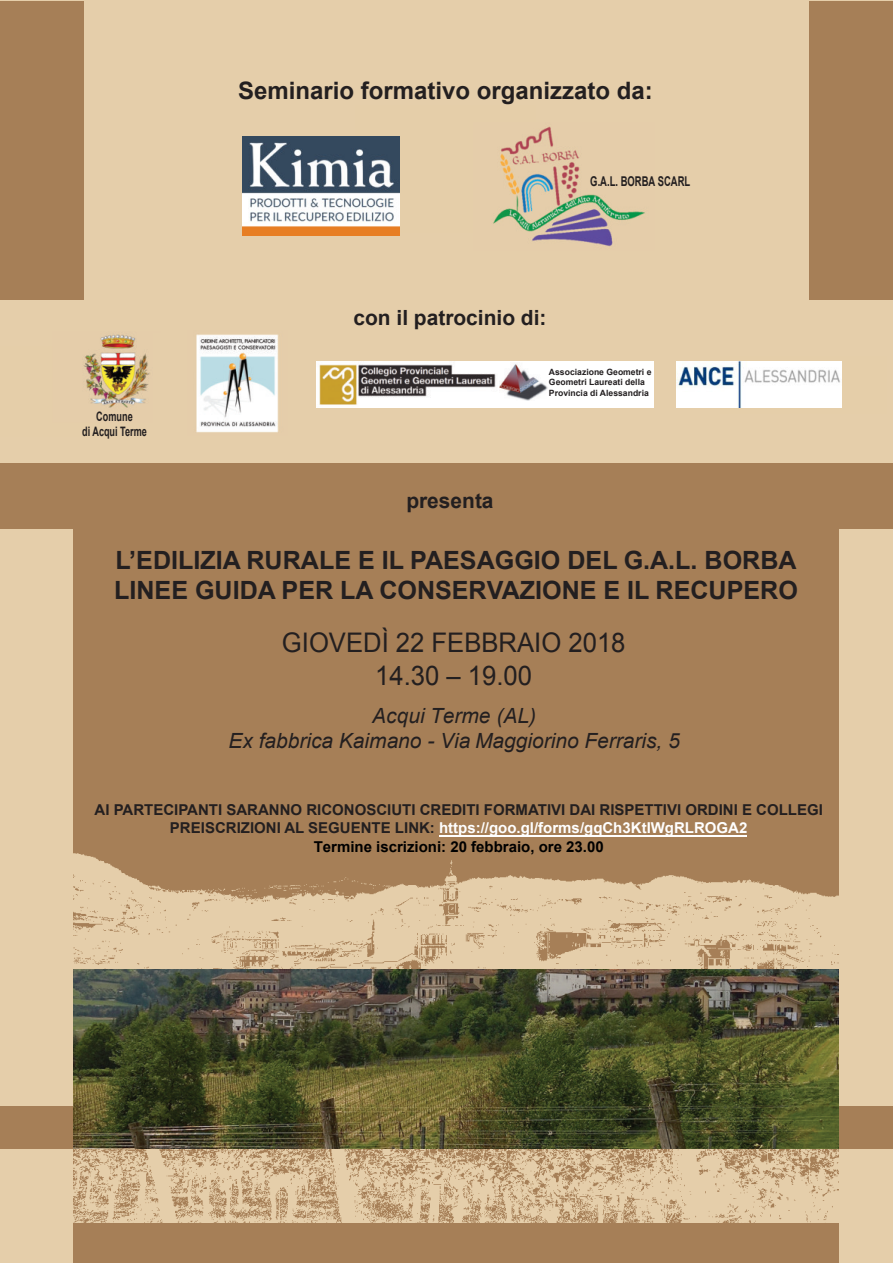
<style>
.page{position:relative;width:893px;height:1263px;background:#e5ceaa}
.page>*{position:absolute;margin:0;border:0;box-sizing:border-box;transform-origin:0 0}
.t1{font:27px/33px "Arial";color:#231f20;text-align:center;scale:.95 1}
.t2{font:700 25.05px/30.2px "Arial";color:#231f20}
.t3{font:700 24px "Arial";color:#231f20}
.t4{font:italic 21px/25px "Arial";color:#231f20;text-align:center}
.t5{font:700 21px "Arial";color:#231f20}
.t6{font:700 15px/18.1px "Arial";color:#231f20;text-align:center}
.t7{font:700 13.5px "Arial";color:#231f20;scale:.7 1}
.t8{font:700 13.05px/15.6px "Arial";color:#231f20;text-align:center;scale:.7 1}
.t9{font:700 8.7px/10.4px "Arial";color:#231f20}
.s1{color:#fff}
.s2{color:#000}
</style>
<div class="page">
<div style="left:0;top:1107px;width:893px;height:42px;background:#a67f57"></div>
<div style="left:73px;top:519px;width:766px;height:744px;background:#a67f57"></div>
<div style="left:809px;top:1px;width:84px;height:298px;background:#a67f57"></div>
<div style="left:0;top:464px;width:893px;height:65px;background:#a67f57"></div>
<img style="left:73px;top:853px;width:766px;height:370px">
<img style="left:73px;top:969px;width:766px;height:180px">
<img style="left:493px;top:126px;width:152px;height:121px">
<div style="left:0;top:1px;width:84px;height:298px;background:#a67f57"></div>
<img style="left:83px;top:334px;width:67px;height:74px">
<img style="left:196px;top:334px;width:83px;height:99px">
<div style="left:316px;top:361px;width:338px;height:46px;background:#fff"></div>
<img style="left:499px;top:364px;width:49px;height:37px">
<img style="left:319px;top:364px;width:177px;height:41px">
<hr style="left:439px;top:835px;width:308px;height:2px;background:#fff">
<img style="left:242px;top:137px;width:157px;height:98px">
<img style="left:676px;top:361px;width:165px;height:46px">
<h3 class="t3" style="left:238px;top:77px;width:416px">Seminario formativo organizzato da:</h3>
<p class="t7" style="left:590px;top:173px;width:144px">G.A.L. BORBA SCARL</p>
<h3 class="t5" style="left:353px;top:305px;width:195px">con il patrocinio di:</h3>
<p class="t8" style="left:82px;top:408px;width:94px">Comune<br>di Acqui Terme</p>
<p class="t9" style="left:549px;top:367px;width:104px">Associazione Geometri e<br>Geometri Laureati della<br>Provincia di Alessandria</p>
<h3 class="t5" style="left:406px;top:488px;width:89px">presenta</h3>
<h2 class="t2" style="left:114px;top:545px;width:685px">L’EDILIZIA RURALE E IL PAESAGGIO DEL G.A.L. BORBA<br>LINEE GUIDA PER LA CONSERVAZIONE E IL RECUPERO</h2>
<h1 class="t1" style="left:282px;top:626px;width:363px">GIOVEDÌ 22 FEBBRAIO 2018<br>14.30 – 19.00</h1>
<h3 class="t4" style="left:228px;top:703px;width:453px">Acqui Terme (AL)<br>Ex fabbrica Kaimano - Via Maggiorino Ferraris, 5</h3>
<p class="t6" style="left:94px;top:801px;width:730px">AI PARTECIPANTI SARANNO RICONOSCIUTI CREDITI FORMATIVI DAI RISPETTIVI ORDINI E COLLEGI<br>PREISCRIZIONI AL SEGUENTE LINK: <span class="s1">https://goo.gl/forms/gqCh3KtIWgRLROGA2<br></span><span class="s2">Termine iscrizioni: 20 febbraio, ore 23.00</span></p>
</div>
